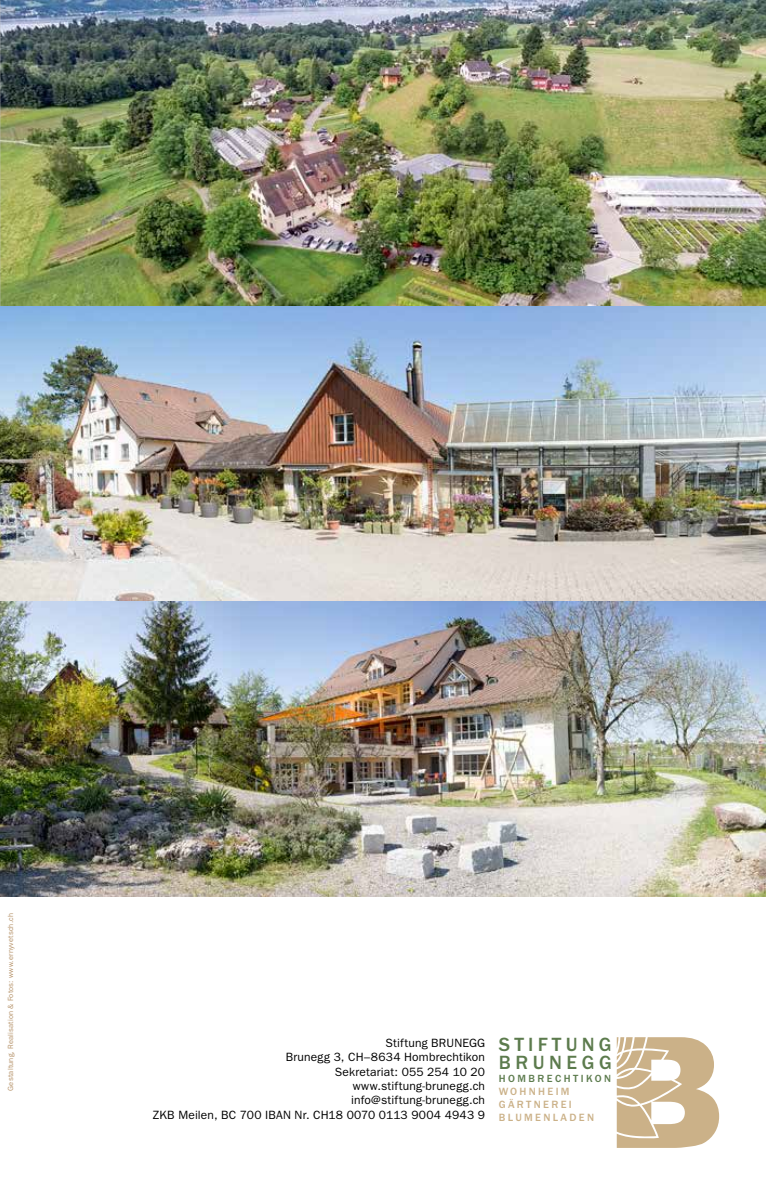
<style>
.page{position:relative;width:766px;height:1191px;background:#fff}
.page>*{position:absolute;margin:0;border:0;box-sizing:border-box;transform-origin:0 0}
.t1{font:500 19.8px/17.5px "Franklin Gothic";letter-spacing:.215em;color:#5c7b4d}
.t2{font:12px/14.4px "Franklin Gothic";letter-spacing:.015em;color:#000;text-align:right}
.t3{font:500 10.8px/12.6px "Franklin Gothic";letter-spacing:.215em;color:#cbb188}
.t4{font:500 10.65px "Franklin Gothic";letter-spacing:.23em;color:#5c7b4d}
.t5{font:7.5px "Franklin Gothic";letter-spacing:.02em;color:#b6936a}
</style>
<div class="page">
<svg style="left:616px;top:1037px;width:103px;height:110px"></svg>
<img style="left:1px;top:0;width:764px;height:306px">
<img style="left:0;top:0;width:1px;height:306px">
<hr style="left:765px;top:307px;width:1px;height:294px;background:#c9caca">
<img style="left:0;top:306px;width:765px;height:295px">
<hr style="left:765px;top:601px;width:1px;height:295px;background:#dfdfe0">
<img style="left:0;top:601px;width:765px;height:295px">
<p class="t5" style="left:6px;top:1090px;width:179px;rotate:-90deg">Gestaltung, Realisation &amp; Fotos: www.ernyvetsch.ch</p>
<p class="t2" style="left:153px;top:1035px;width:333px">Stiftung BRUNEGG<br>Brunegg 3, CH–8634 Hombrechtikon<br>Sekretariat: 055 254 10 20<br>www.stiftung-brunegg.ch<br>info@stiftung-brunegg.ch<br>ZKB Meilen, BC 700 IBAN Nr. CH18 0070 0113 9004 4943 9</p>
<h1 class="t1" style="left:498px;top:1036px;width:115px">STIFTUNG<br>BRUNEGG</h1>
<p class="t4" style="left:498px;top:1072px;width:114px">HOMBRECHTIKON</p>
<p class="t3" style="left:498px;top:1085px;width:97px">WOHNHEIM<br>GÄRTNEREI<br>BLUMENLADEN</p>
</div>
